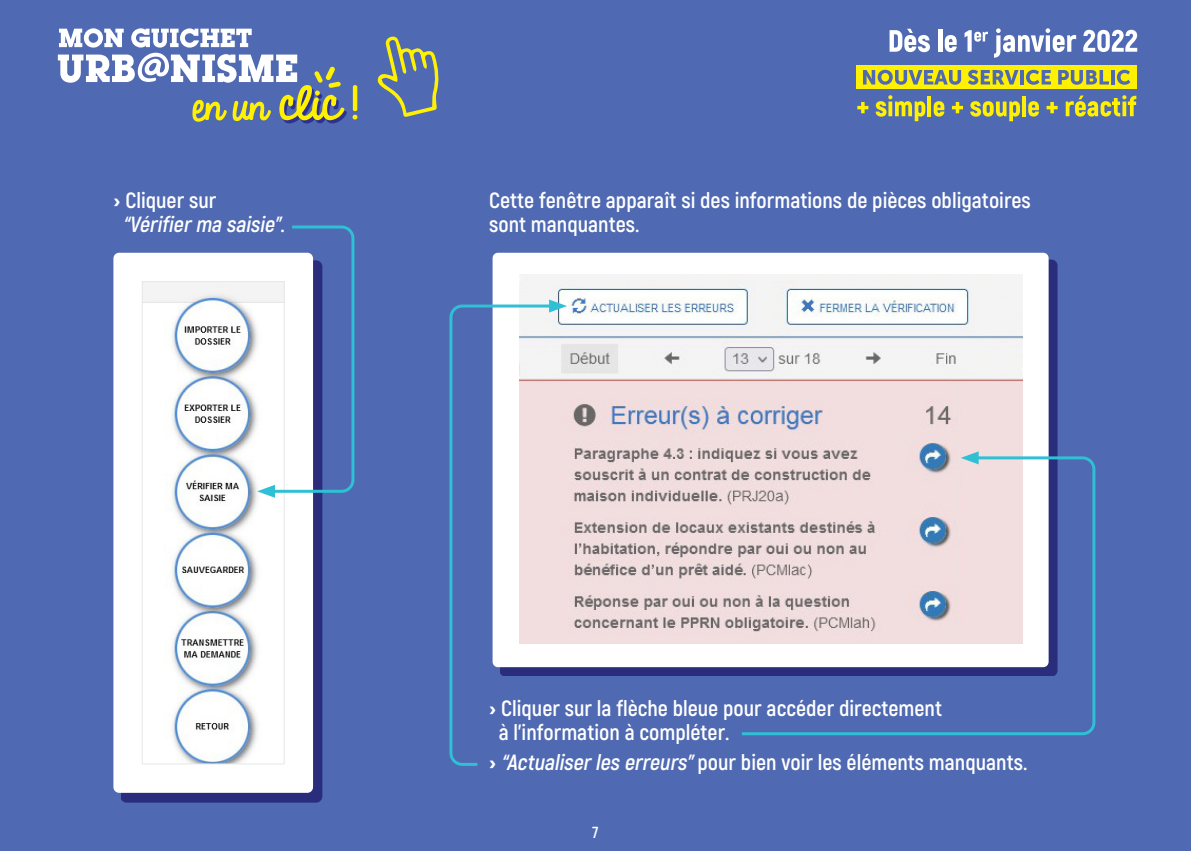
<style>
.page{position:relative;width:1191px;height:851px;background:#fff}
.page>*{position:absolute;margin:0;border:0;box-sizing:border-box;transform-origin:0 0}
.t1{font:700 22px/24px "Akrobat";color:#fff}
.t2{font:italic 700 22px/24px "Akrobat";color:#fff}
.t3{font:700 16px "Akrobat";color:#fff}
.s1{font-weight:900;font-style:normal}
.s2{font-style:normal}
.s3{font-weight:900}
.s4{font-style:italic}
</style>
<div class="page">
<div style="left:0;top:0;width:1191px;height:850px;background:#4f69b2"></div>
<svg style="left:377px;top:36px;width:62px;height:81px"></svg>
<svg style="left:58px;top:28px;width:299px;height:96px"></svg>
<div style="left:856px;top:65px;width:280px;height:24px;background:#fff101"></div>
<svg style="left:863px;top:70px;width:98px;height:15px"></svg>
<svg style="left:968px;top:70px;width:50px;height:15px"></svg>
<hr style="left:1020px;top:70px;width:3px;height:14px;background:#4f69b2">
<svg style="left:1026px;top:70px;width:25px;height:15px"></svg>
<svg style="left:1058px;top:70px;width:51px;height:15px"></svg>
<hr style="left:1111px;top:70px;width:3px;height:14px;background:#4f69b2">
<svg style="left:1116px;top:70px;width:14px;height:15px"></svg>
<svg style="left:857px;top:102px;width:11px;height:11px"></svg>
<svg style="left:875px;top:95px;width:50px;height:26px"></svg>
<hr style="left:927px;top:96px;width:4px;height:20px;background:#fff101">
<svg style="left:933px;top:101px;width:11px;height:16px"></svg>
<svg style="left:952px;top:102px;width:11px;height:11px"></svg>
<svg style="left:970px;top:101px;width:50px;height:20px"></svg>
<hr style="left:1022px;top:96px;width:4px;height:20px;background:#fff101">
<svg style="left:1028px;top:101px;width:11px;height:16px"></svg>
<svg style="left:1046px;top:102px;width:11px;height:11px"></svg>
<svg style="left:1065px;top:95px;width:71px;height:22px"></svg>
<svg style="left:889px;top:29px;width:41px;height:23px"></svg>
<hr style="left:938px;top:29px;width:4px;height:23px;background:#fff">
<svg style="left:944px;top:35px;width:12px;height:17px"></svg>
<svg style="left:964px;top:30px;width:24px;height:22px"></svg>
<svg style="left:994px;top:28px;width:82px;height:30px"></svg>
<svg style="left:1083px;top:30px;width:54px;height:22px"></svg>
<div style="left:121px;top:260px;width:201px;height:542px;background:#2a2c7c"></div>
<div style="left:113px;top:253px;width:200px;height:539px;background:#fff;border-radius:6px"></div>
<div style="left:492px;top:253px;width:556px;height:414px;background:#fff;border-radius:5px"></div>
<img style="left:144px;top:283px;width:131px;height:479px">
<div style="left:142px;top:281px;width:143px;height:483px;border:1px solid #e6e7e9"></div>
<img style="left:519px;top:275px;width:503px;height:368px">
<svg style="left:739px;top:455px;width:357px;height:281px"></svg>
<svg style="left:960px;top:451px;width:18px;height:13px"></svg>
<svg style="left:449px;top:303px;width:108px;height:463px"></svg>
<svg style="left:549px;top:299px;width:18px;height:13px"></svg>
<svg style="left:257px;top:225px;width:98px;height:272px"></svg>
<p class="t2" style="left:123px;top:188px;width:164px;text-indent:-10px"><span class="s1">›</span> <span class="s2">Cliquer sur </span>“Vérifierma saisie”<span class="s2">.</span></p>
<p class="t1" style="left:489px;top:188px;width:543px">Cette fenêtre apparaît si des informations de pièces obligatoires</p>
<p class="t1" style="left:489px;top:212px;width:152px">sont manquantes.</p>
<p class="t1" style="left:499px;top:696px;width:445px;text-indent:-10px"><span class="s3">›</span> Cliquer sur la flèche bleue pour accéder directement à l’information à compléter.</p>
<p class="t1" style="left:489px;top:750px;width:539px"><span class="s3">›</span> <span class="s4">“Actualiserles erreurs”</span>pour bien voir les éléments manquants.</p>
<p class="t3" style="left:592px;top:821px;width:7px">7</p>
</div>
